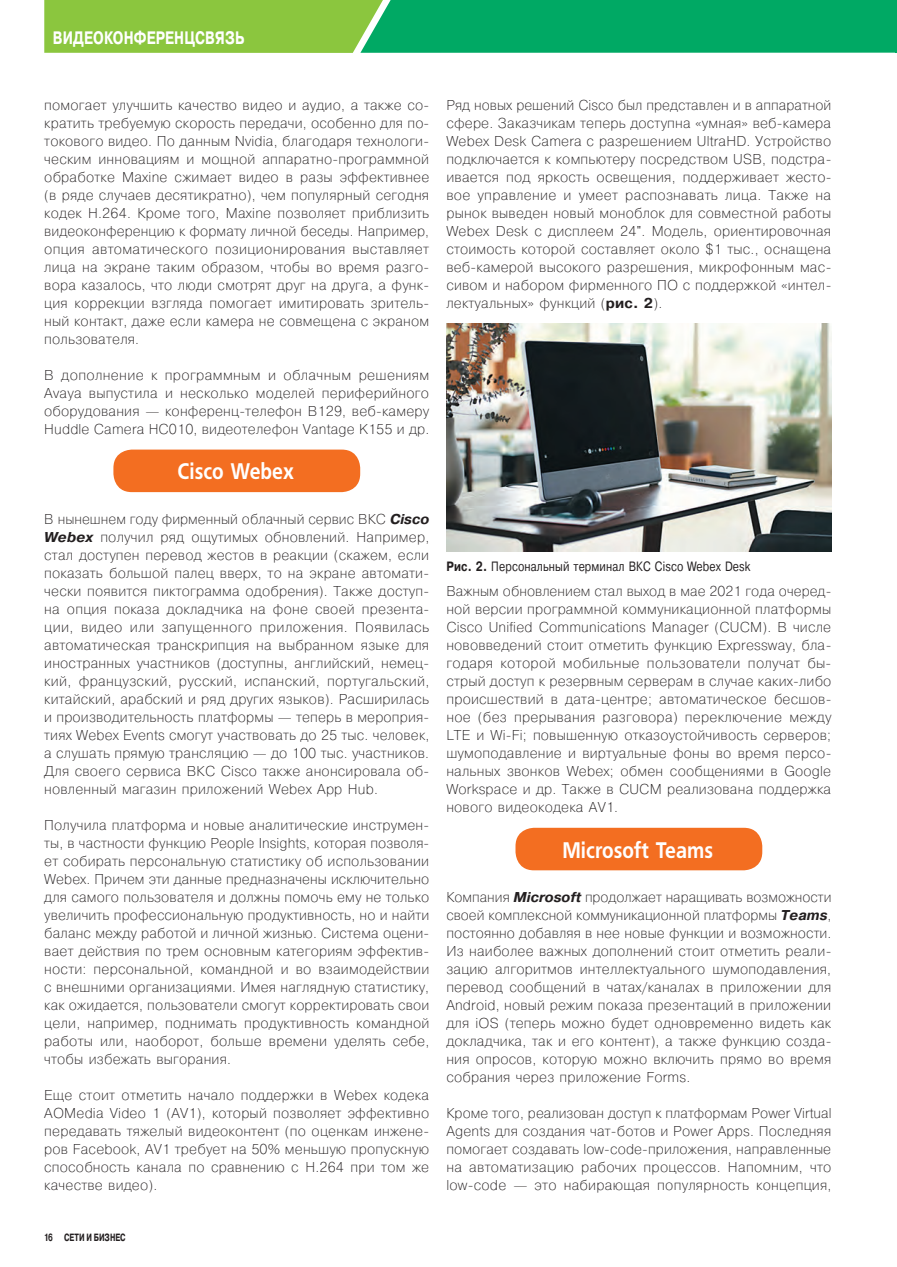
<style>
.page{position:relative;width:897px;height:1267px;background:#fff}
.page>*{position:absolute;margin:0;border:0;box-sizing:border-box;transform-origin:0 0}
.t1{font:600 22.5px "Free Set";letter-spacing:.005em;color:#fff;scale:.85 1}
.t2{font:700 18px "Pragmatica";letter-spacing:.01em;color:#fff;scale:.75 1}
.Текст_osn_GREP{font:200 14.25px/18px "Pragmatica";letter-spacing:.015em;color:#231f20;text-align:justify}
.Рис__-_подп_GREP{font:13.5px "Pragmatica";letter-spacing:.015em;color:#231f20;scale:.8 1}
.t3{font:700 10.5px "Pragmatica";color:#231f20;scale:.7 1}
.s1{font-weight:700;font-style:italic}
.s2{font-weight:700}
</style>
<div class="page">
<div style="left:113px;top:449px;width:247px;height:43px;background:#f36e21;border-radius:18px"></div>
<img style="left:446px;top:323px;width:385px;height:228px">
<div style="left:515px;top:827px;width:247px;height:43px;background:#f36e21;border-radius:18px"></div>
<svg style="left:44px;top:0;width:853px;height:53px;background:#37b557"></svg>
<p class="t2" style="left:53px;top:26px;width:257px">ВИДЕОКОНФЕРЕНЦСВЯЗЬ</p>
<p class="Текст_osn_GREP" style="left:44px;top:95px;width:386px">помогает улучшить качество видео и аудио, а также со‑ кратить требуемую скорость передачи, особенно для по‑ токового видео. По данным Nvidia, благодаря технологи‑ ческим инновациям и мощной аппаратно-программной обработке Maxine сжимает видео в разы эффективнее (в ряде случаев десятикратно), чем популярный сегодня кодек H.264. Кроме того, Maxine позволяет приблизить видеоконференцию к формату личной беседы. Например, опция автоматического позиционирования выставляет лица на экране таким образом, чтобы во время разго‑ вора казалось, что люди смотрят друг на друга, а функ‑ ция коррекции взгляда помогает имитировать зритель‑ ный контакт, даже если камера не совмещена с экраном пользователя.</p>
<p class="Текст_osn_GREP" style="left:44px;top:365px;width:386px">В дополнение к программным и облачным решениям Avaya выпустила и несколько моделей периферийного оборудования — конференц-телефон В129, веб-камеру Huddle Camera HC010, видеотелефон Vantage K155 и др.</p>
<p class="t1" style="left:177px;top:458px;width:138px">Cisco Webex</p>
<p class="Текст_osn_GREP" style="left:44px;top:509px;width:386px">В нынешнем году фирменный облачный сервис ВКС <span class="s1">Cisco Webex</span> получил ряд ощутимых обновлений. Например, стал доступен перевод жестов в реакции (скажем, если показать большой палец вверх, то на экране автомати‑ чески появится пиктограмма одобрения). Также доступ‑ на опция показа докладчика на фоне своей презента‑ ции, видео или запущенного приложения. Появилась автоматическая транскрипция на выбранном языке для иностранных участников (доступны, английский, немец‑ кий, французский, русский, испанский, португальский, китайский, арабский и ряд других языков). Расширилась и производительность платформы — теперь в мероприя‑ тиях Webex Events смогут участвовать до 25 тыс. человек, а слушать прямую трансляцию — до 100 тыс. участников.<br>Для своего сервиса ВКС Cisco также анонсировала об‑ новленный магазин приложений Webex App Hub.</p>
<p class="Текст_osn_GREP" style="left:44px;top:815px;width:387px">Получила платформа и новые аналитические инструмен‑ ты, в частности функцию People Insights, которая позволя‑ ет собирать персональную статистику об использовании Webex. Причем эти данные предназначены исключительно для самого пользователя и должны помочь ему не только увеличить профессиональную продуктивность, но и найти баланс между работой и личной жизнью. Система оцени‑ вает действия по трем основным категориям эффектив‑ ности: персональной, командной и во взаимодействии с внешними организациями. Имея наглядную статистику, как ожидается, пользователи смогут корректировать свои цели, например, поднимать продуктивность командной работы или, наоборот, больше времени уделять себе, чтобы избежать выгорания.</p>
<p class="Текст_osn_GREP" style="left:44px;top:1085px;width:386px">Еще стоит отметить начало поддержки в Webex кодека AOMedia Video 1 (AV1), который позволяет эффективно передавать тяжелый видеоконтент (по оценкам инжене‑ ров Facebook, AV1 требует на 50% меньшую пропускную способность канала по сравнению с H.264 при том же качестве видео).</p>
<p class="t3" style="left:44px;top:1230px;width:118px">16 СЕТИ И БИЗНЕС</p>
<p class="Текст_osn_GREP" style="left:446px;top:95px;width:386px">Ряд новых решений Cisco был представлен и в аппаратной сфере. Заказчикам теперь доступна «умная» веб-камера Webex Desk Camera с разрешением UltraHD. Устройство подключается к компьютеру посредством USB, подстра‑ ивается под яркость освещения, поддерживает жесто‑ вое управление и умеет распознавать лица. Также на рынок выведен новый моноблок для совместной работы Webex Desk с дисплеем 24". Модель, ориентировочная стоимость которой составляет около $1 тыс., оснащена веб-камерой высокого разрешения, микрофонным мас‑ сивом и набором фирменного ПО с поддержкой «интел‑ лектуальных» функций (<span class="s2">рис. 2</span>).</p>
<p class="Рис__-_подп_GREP" style="left:446px;top:558px;width:381px"><span class="s2">Рис. 2.</span> Персональный терминал ВКС Cisco Webex Desk</p>
<p class="Текст_osn_GREP" style="left:446px;top:581px;width:386px">Важным обновлением стал выход в мае 2021 года очеред‑ ной версии программной коммуникационной платформы Cisco Unified Communications Manager (СUCM). В числе нововведений стоит отметить функцию Expressway, бла‑ годаря которой мобильные пользователи получат бы‑ стрый доступ к резервным серверам в случае каких-либо происшествий в дата-центре; автоматическое бесшов‑ ное (без прерывания разговора) переключение между LTE и Wi-Fi; повышенную отказоустойчивость серверов; шумоподавление и виртуальные фоны во время персо‑ нальных звонков Webex; обмен сообщениями в Google Workspace и др. Также в СUCM реализована поддержка нового видеокодека AV1.</p>
<p class="t1" style="left:562px;top:836px;width:179px">Microsoft Teams</p>
<p class="Текст_osn_GREP" style="left:446px;top:887px;width:386px">Компания <span class="s1">Microsoft</span> продолжает наращивать возможности своей комплексной коммуникационной платформы <span class="s1">Teams</span>, постоянно добавляя в нее новые функции и возможности.<br>Из наиболее важных дополнений стоит отметить реали‑ зацию алгоритмов интеллектуального шумоподавления, перевод сообщений в чатах/каналах в приложении для Android, новый режим показа презентаций в приложении для iOS (теперь можно будет одновременно видеть как докладчика, так и его контент), а также функцию созда‑ ния опросов, которую можно включить прямо во время собрания через приложение Forms.</p>
<p class="Текст_osn_GREP" style="left:446px;top:1103px;width:387px">Кроме того, реализован доступ к платформам Power Virtual Agents для создания чат-ботов и Power Apps. Последняя помогает создавать low-code-приложения, направленные на автоматизацию рабочих процессов. Напомним, что low-code — это набирающая популярность концепция,</p>
</div>
